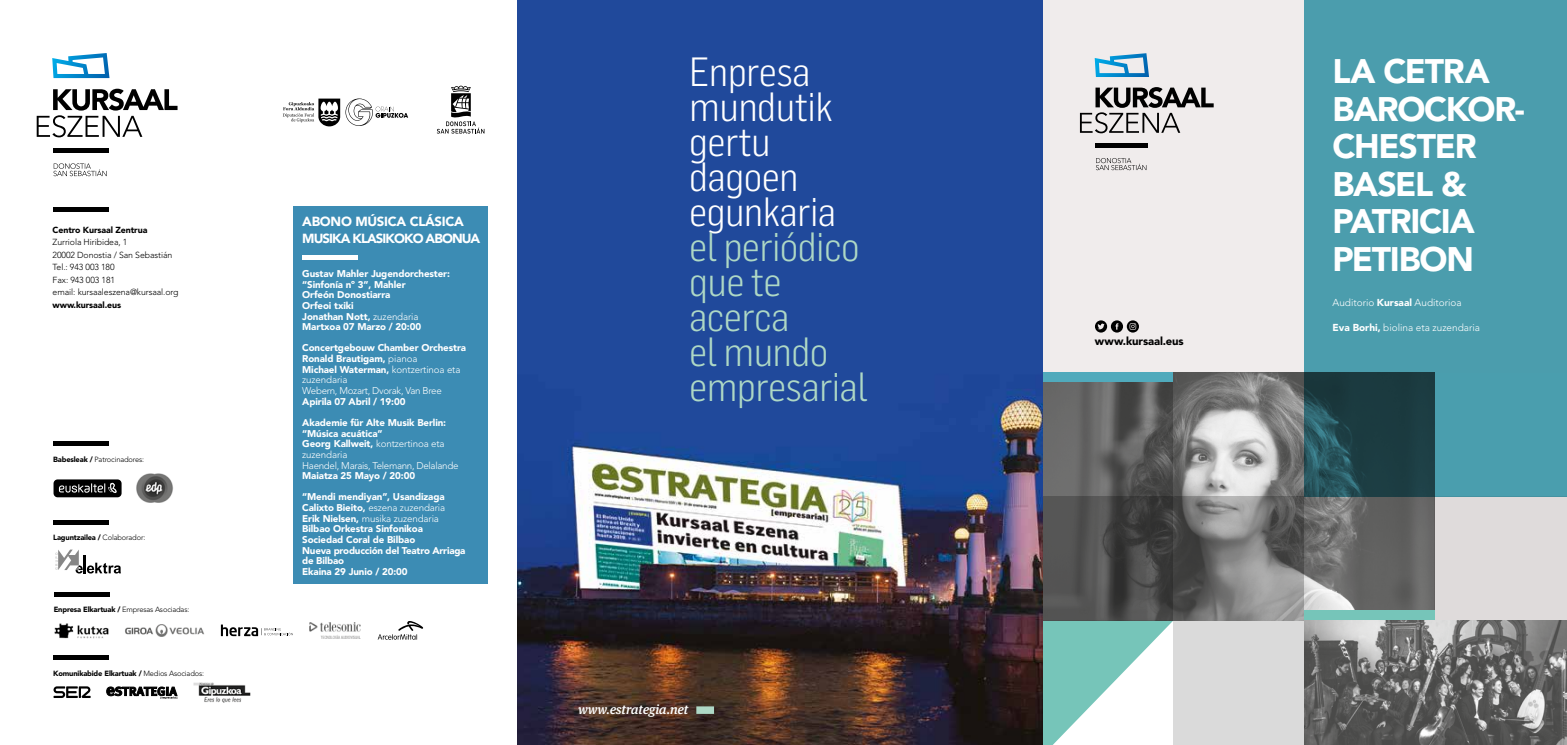
<style>
.page{position:relative;width:1567px;height:745px;background:#fff}
.page>*{position:absolute;margin:0;border:0;box-sizing:border-box;transform-origin:0 0}
.t1{font:300 40px/35px "Flama Semicondensed";letter-spacing:-.015em;color:#aed8c5}
.t2{font:300 40px/35px "Flama Semicondensed";letter-spacing:-.015em;color:#fff}
.t3{font:900 33.75px/37.5px "Avenir LT Std";letter-spacing:-.04em;color:#fff}
.t4{font:900 13.12px/16.8px "Avenir LT Std";letter-spacing:-.07em;color:#fff}
.t5{font:italic 500 12.5px "Guardian Text Egyp";color:#fff}
.t6{font:900 11.25px "Avenir LT Std";letter-spacing:-.01em;color:#000}
.t7{font:300 10px "Avenir LT Std";color:#fff}
.t8{font:900 9.75px/10.6px "Avenir LT Std";letter-spacing:-.01em;color:#fff}
.t9{font:300 9.75px/10.6px "Avenir LT Std";letter-spacing:-.03em;color:#fff}
.t10{font:300 8.75px/12.5px "Avenir LT Std";letter-spacing:-.01em;color:#000}
.t11{font:900 8.75px "Avenir LT Std";letter-spacing:-.01em;color:#000}
.t12{font:900 7.5px "Avenir LT Std";letter-spacing:-.02em;color:#000}
.t13{font:300 7.5px "Avenir LT Std";letter-spacing:-.02em;color:#000}
.s1{font-weight:900}
.s2{font-weight:300}
</style>
<div class="page">
<hr style="left:53px;top:148px;width:56px;height:4px;background:#000">
<svg style="left:52px;top:53px;width:57px;height:25px"></svg>
<svg style="left:53px;top:163px;width:54px;height:13px"></svg>
<svg style="left:37px;top:89px;width:140px;height:48px"></svg>
<hr style="left:53px;top:208px;width:56px;height:4px;background:#000">
<svg style="left:283px;top:98px;width:125px;height:28px"></svg>
<hr style="left:53px;top:441px;width:56px;height:4px;background:#000">
<div style="left:54px;top:479px;width:68px;height:18px;background:#000;border-radius:4px"></div>
<svg style="left:59px;top:482px;width:58px;height:11px"></svg>
<img style="left:136px;top:473px;width:37px;height:30px">
<svg style="left:437px;top:86px;width:47px;height:47px"></svg>
<hr style="left:53px;top:655px;width:56px;height:4px;background:#000">
<svg style="left:106px;top:686px;width:72px;height:12px"></svg>
<img style="left:194px;top:682px;width:57px;height:20px">
<svg style="left:54px;top:686px;width:37px;height:11px"></svg>
<hr style="left:54px;top:592px;width:55px;height:4px;background:#000">
<img style="left:54px;top:623px;width:54px;height:15px">
<img style="left:125px;top:624px;width:79px;height:12px">
<svg style="left:221px;top:624px;width:72px;height:11px"></svg>
<img style="left:310px;top:622px;width:51px;height:16px">
<hr style="left:53px;top:520px;width:56px;height:4px;background:#000">
<div style="left:1042px;top:0;width:524px;height:372px;background:#f0ecec"></div>
<img style="left:1172px;top:372px;width:262px;height:238px">
<div style="left:1434px;top:496px;width:132px;height:125px;background:#dfdbdb"></div>
<svg style="left:1042px;top:382px;width:130px;height:114px;background:#5f5f60"></svg>
<div style="left:1303px;top:610px;width:131px;height:10px;background:#76c5b9"></div>
<svg style="left:1303px;top:0;width:263px;height:496px;background:#4592a0"></svg>
<div style="left:1095px;top:143px;width:53px;height:5px;background:#000"></div>
<svg style="left:1094px;top:53px;width:54px;height:24px"></svg>
<svg style="left:1096px;top:158px;width:50px;height:12px"></svg>
<svg style="left:1079px;top:87px;width:134px;height:46px"></svg>
<div style="left:1042px;top:372px;width:130px;height:10px;background:#50aabc"></div>
<div style="left:1172px;top:620px;width:131px;height:124px;background:#dadada"></div>
<svg style="left:1095px;top:320px;width:43px;height:12px"></svg>
<svg style="left:378px;top:621px;width:45px;height:18px"></svg>
<svg style="left:1042px;top:496px;width:261px;height:124px;background:#60605f"></svg>
<svg style="left:55px;top:549px;width:66px;height:24px"></svg>
<div style="left:293px;top:206px;width:195px;height:377px;background:#3c8cb4"></div>
<hr style="left:302px;top:255px;width:56px;height:4px;background:#fff">
<img style="left:517px;top:0;width:525px;height:744px">
<div style="left:696px;top:706px;width:18px;height:7px;background:#aed8c5"></div>
<svg style="left:1042px;top:620px;width:130px;height:125px"></svg>
<img style="left:1303px;top:620px;width:263px;height:124px">
<p class="t11" style="left:53px;top:224px;width:96px">Centro Kursaal Zentrua</p>
<p class="t10" style="left:53px;top:236px;width:127px">Zurriola Hiribidea, 1<br>20002 Donostia / San Sebastián<br>Tel.: 943 003 180<br>Fax: 943 003 181<br>email: kursaaleszena@kursaal.org</p>
<p class="t11" style="left:53px;top:299px;width:70px">www.kursaal.eus</p>
<p class="t13" style="left:53px;top:454px;width:92px"><span class="s1">Babesleak /</span> Patrocinadores:</p>
<p class="t12" style="left:53px;top:533px;width:94px">Laguntzailea / <span class="s2">Colaborador:</span></p>
<p class="t13" style="left:54px;top:605px;width:137px"><span class="s1">Enpresa Elkartuak /</span> Empresas Asociadas:</p>
<p class="t12" style="left:53px;top:668px;width:152px">Komunikabide Elkartuak / <span class="s2">Medios Asociados:</span></p>
<h3 class="t4" style="left:302px;top:213px;width:180px">ABONO MÚSICA CLÁSICA<br>MUSIKA KLASIKOKO ABONUA</h3>
<p class="t8" style="left:302px;top:268px;width:149px">Gustav Mahler Jugendorchester: “Sinfonía nº 3”, Mahler<br>Orfeón Donostiarra<br>Orfeoi txiki<br>Jonathan Nott, <span class="s2">zuzendaria<br></span>Martxoa 07 Marzo / 20:00</p>
<p class="t8" style="left:302px;top:342px;width:165px">Concertgebouw Chamber Orchestra<br>Ronald Brautigam, <span class="s2">pianoa<br></span>Michael Waterman, <span class="s2">kontzertinoa eta zuzendaria<br>Webern, Mozart, Dvorak, Van Bree</span></p>
<p class="t8" style="left:302px;top:390px;width:145px;line-height:21.2px">Apirila 07 Abril / 19:00<br>Akademie für Alte Musik Berlin:</p>
<p class="t9" style="left:302px;top:427px;width:158px"><span class="s1">“Música acuática”<br>Georg Kallweit,</span> kontzertinoa eta zuzendaria<br>Haendel, Marais, Telemann, Delalande</p>
<p class="t8" style="left:302px;top:465px;width:144px;line-height:21.2px">Maiatza 25 Mayo / 20:00 “Mendi mendiyan”, Usandizaga</p>
<p class="t8" style="left:302px;top:502px;width:165px">Calixto Bieito, <span class="s2">eszena zuzendaria<br></span>Erik Nielsen, <span class="s2">musika zuzendaria<br></span>Bilbao Orkestra Sinfonikoa<br>Sociedad Coral de Bilbao<br>Nueva producción del Teatro Arriaga de Bilbao<br>Ekaina 29 Junio / 20:00</p>
<h1 class="t2" style="left:689px;top:52px;width:148px">Enpresa mundutik gertu dagoen egunkaria</h1>
<h1 class="t1" style="left:689px;top:227px;width:180px">el periódico que te acerca<br>el mundo empresarial</h1>
<p class="t5" style="left:578px;top:698px;width:112px">www.estrategia.net</p>
<p class="t6" style="left:1094px;top:334px;width:90px">www.kursaal.eus</p>
<h2 class="t3" style="left:1332px;top:52px;width:194px">LA CETRA<br>BAROCKOR-<br>CHESTER<br>BASEL &amp;<br>PATRICIA<br>PETIBON</h2>
<p class="t7" style="left:1332px;top:296px;width:131px">Auditorio <span class="s1">Kursaal</span> Auditorioa</p>
<p class="t7" style="left:1332px;top:321px;width:149px"><span class="s1">Eva Borhi,</span> biolina eta zuzendaria</p>
</div>
